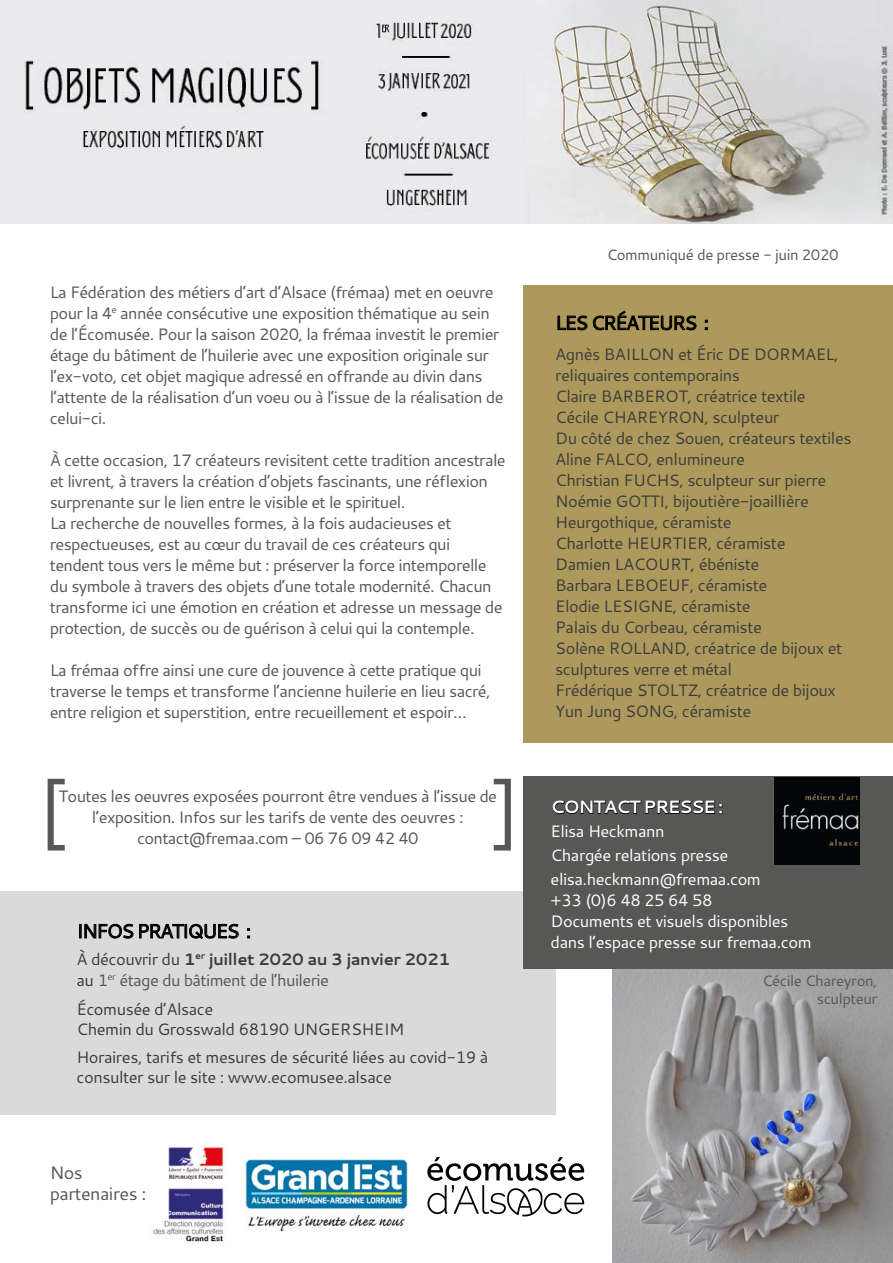
<style>
.page{position:relative;width:893px;height:1263px;background:#fff}
.page>*{position:absolute;margin:0;border:0;box-sizing:border-box;transform-origin:0 0}
.t1{font:76.5px "Cantarell";color:#575756}
.t2{font:19.5px "Cantarell";letter-spacing:-.075em;color:#000}
.t3{font:18px/21.6px "Cantarell";letter-spacing:-.03em;color:#575756}
.t4{font:700 18px "Cantarell";letter-spacing:-.075em;color:#fff}
.t5{font:16.5px/21px "Cantarell";letter-spacing:-.04em;color:#575756}
.t6{font:16.5px/21px "Cantarell";letter-spacing:-.03em;color:#3c3c3b}
.t7{font:16.5px/24px "Cantarell";letter-spacing:-.03em;color:#fff}
.t8{font:15px/18px "Cantarell";letter-spacing:-.03em;color:#575756;text-align:right}
.s1{color:#3c3c3b}
.s2{font-weight:700;color:#3c3c3b}
</style>
<div class="page">
<div style="left:523px;top:285px;width:370px;height:457px;background:#ad995c"></div>
<svg style="left:557px;top:310px;width:140px;height:21px"></svg>
<svg style="left:705px;top:320px;width:3px;height:10px"></svg>
<div style="left:0;top:891px;width:555px;height:224px;background:#dadada"></div>
<div style="left:79px;top:924px;width:3px;height:14px;border:1px solid #000"></div>
<svg style="left:84px;top:923px;width:155px;height:16px"></svg>
<svg style="left:247px;top:928px;width:3px;height:10px"></svg>
<svg style="left:427px;top:1157px;width:157px;height:59px"></svg>
<div style="left:523px;top:776px;width:370px;height:193px;background:#575756"></div>
<svg style="left:552px;top:800px;width:170px;height:14px"></svg>
<img style="left:774px;top:778px;width:85px;height:87px">
<img style="left:0;top:0;width:893px;height:223px">
<img style="left:243px;top:1153px;width:165px;height:78px">
<img style="left:153px;top:1144px;width:72px;height:98px">
<img style="left:612px;top:969px;width:281px;height:294px">
<p class="t5" style="left:50px;top:281px;width:455px">La Fédération des métiers d’art d’Alsace (frémaa) met en oeuvre pour la 4<sup>e</sup> année consécutive une exposition thématique au sein de l’Écomusée. Pour la saison 2020, la frémaa investit le premier étage du bâtiment de l’huilerie avec une exposition originale sur l’ex-voto, cet objet magique adressé en offrande au divin dans l’attente de la réalisation d’un voeu ou à l’issue de la réalisation de celui-ci.</p>
<p class="t5" style="left:50px;top:449px;width:457px">À cette occasion, 17 créateurs revisitent cette tradition ancestrale et livrent, à travers la création d’objets fascinants, une réflexion surprenante sur le lien entre le visible et le spirituel.<br>La recherche de nouvelles formes, à la fois audacieuses et respectueuses, est au cœur du travail de ces créateurs qui tendent tous vers le même but : préserver la force intemporelle du symbole à travers des objets d’une totale modernité. Chacun transforme ici une émotion en création et adresse un message de protection, de succès ou de guérison à celui qui la contemple.</p>
<p class="t5" style="left:50px;top:659px;width:443px">La frémaa offre ainsi une cure de jouvence à cette pratique qui traverse le temps et transforme l’ancienne huilerie en lieu sacré, entre religion et superstition, entre recueillement et espoir…</p>
<h1 class="t1" style="left:38px;top:755px;width:30px">[</h1>
<h1 class="t1" style="left:492px;top:755px;width:30px">]</h1>
<p class="t5" style="left:58px;top:785px;width:440px;text-align:center">Toutes les oeuvres exposées pourront être vendues à l’issue de l’exposition. Infos sur les tarifs de vente des oeuvres :</p>
<p class="t5" style="left:137px;top:827px;width:283px">contact@fremaa.com – 06 76 09 42 40</p>
<p class="t2" style="left:77px;top:918px;width:176px">INFOS PRATIQUES :</p>
<p class="t5" style="left:77px;top:948px;width:375px"><span class="s1">À découvrir du</span> <span class="s2">1</span><sup>er</sup> <span class="s2">juillet 2020 au 3 janvier 2021 </span><span class="s1">au</span> 1<sup>er</sup> étage du bâtiment de l’huilerie</p>
<p class="t6" style="left:77px;top:998px;width:329px;line-height:19.8px">Écomusée d’Alsace<br>Chemin du Grosswald 68190 UNGERSHEIM</p>
<p class="t6" style="left:77px;top:1047px;width:413px;line-height:19.8px">Horaires, tarifs et mesures de sécurité liées au covid-19 à consulter sur le site : www.ecomusee.alsace</p>
<p class="t3" style="left:50px;top:1161px;width:98px">Nos partenaires :</p>
<p class="t8" style="left:607px;top:245px;width:233px">Communiqué de presse - juin 2020</p>
<p class="t2" style="left:555px;top:309px;width:155px">LES CRÉATEURS :</p>
<p class="t6" style="left:555px;top:343px;width:298px">Agnès BAILLON et Éric DE DORMAEL, reliquaires contemporains<br>Claire BARBEROT, créatrice textile<br>Cécile CHAREYRON, sculpteur<br>Du côté de chez Souen, créateurs textiles<br>Aline FALCO, enlumineure<br>Christian FUCHS, sculpteur sur pierre<br>Noémie GOTTI, bijoutière-joaillière<br>Heurgothique, céramiste<br>Charlotte HEURTIER, céramiste<br>Damien LACOURT, ébéniste<br>Barbara LEBOEUF, céramiste<br>Elodie LESIGNE, céramiste<br>Palais du Corbeau, céramiste<br>Solène ROLLAND, créatrice de bijoux et sculptures verre et métal<br>Frédérique STOLTZ, créatrice de bijoux<br>Yun Jung SONG, céramiste</p>
<p class="t4" style="left:551px;top:794px;width:174px">CONTACT PRESSE :</p>
<p class="t7" style="left:551px;top:819px;width:212px">Elisa Heckmann<br>Chargée relations presse elisa.heckmann@fremaa.com</p>
<p class="t7" style="left:551px;top:889px;width:262px;line-height:21px">+33 (0)6 48 25 64 58<br>Documents et visuels disponibles dans l’espace presse sur fremaa.com</p>
<p class="t8" style="left:762px;top:971px;width:117px">Cécile Chareyron, sculpteur</p>
</div>
